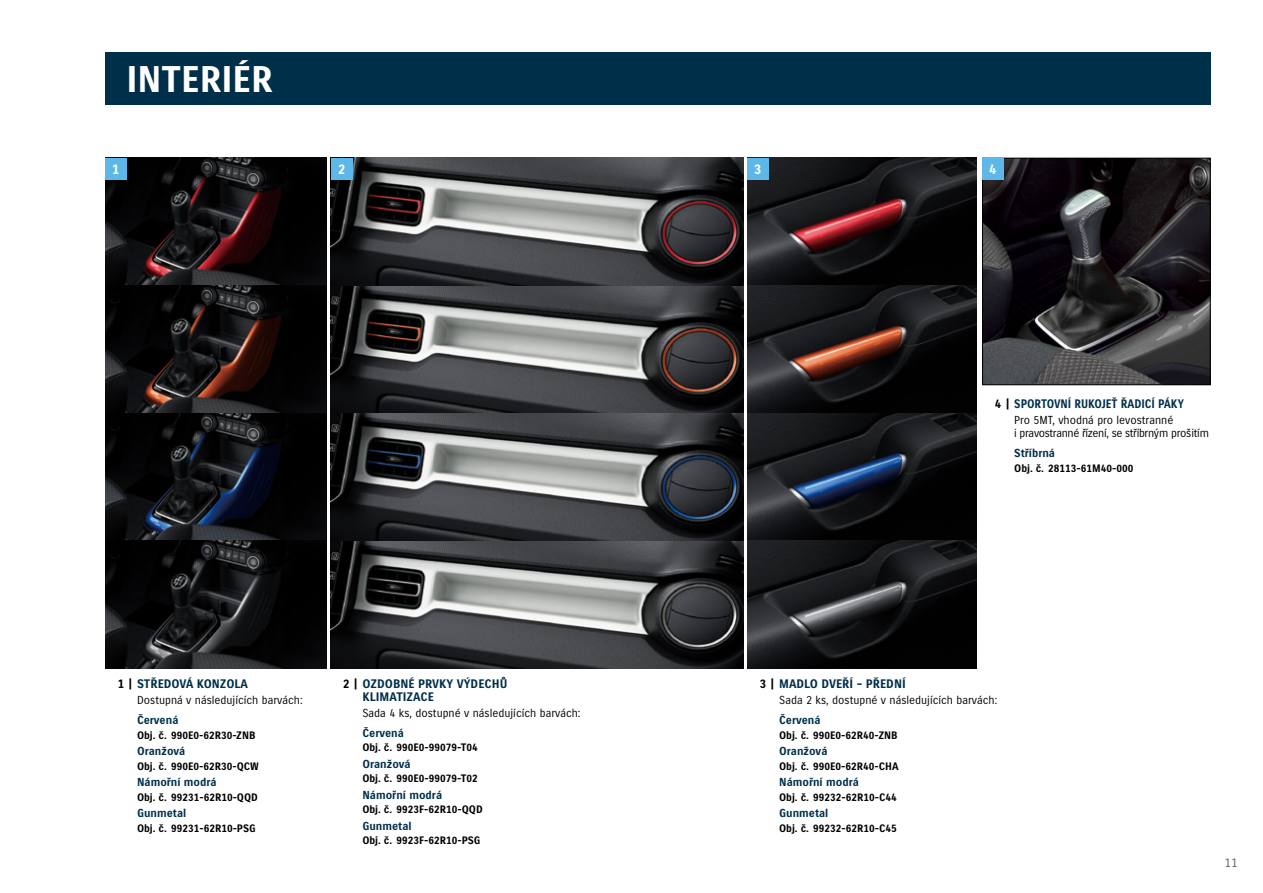
<style>
.page{position:relative;width:1263px;height:893px;background:#fff}
.page>*{position:absolute;margin:0;border:0;box-sizing:border-box;transform-origin:0 0}
.t1{font:700 36px "Suzuki CE";color:#fff}
.t2{font:700 13.5px "Suzuki CE";color:#fff}
.t3{font:700 12px/12.9px "Suzuki CE";color:#002f4a}
.t4{font:700 12px "Suzuki CE";color:#002f4a;scale:.92 1}
.t5{font:12px "Suzuki CE";color:#5a5757}
.t6{font:700 11.25px "Suzuki CE";color:#002f4a}
.t7{font:11.25px "Suzuki CE";color:#000}
.t8{font:11.25px/13.5px "Suzuki CE";letter-spacing:-.03em;color:#000}
.t9{font:700 10.5px "Suzuki CE";color:#000}
.s1{color:#000}
</style>
<div class="page">
<div style="left:105px;top:53px;width:1105px;height:52px;background:#002f4a"></div>
<img style="left:105px;top:158px;width:221px;height:510px">
<div style="left:105px;top:158px;width:21px;height:21px;background:#5db8e9"></div>
<img style="left:330px;top:157px;width:413px;height:511px">
<div style="left:331px;top:158px;width:21px;height:21px;background:#5db8e9"></div>
<img style="left:747px;top:158px;width:230px;height:510px">
<img style="left:984px;top:160px;width:224px;height:223px">
<div style="left:982px;top:158px;width:228px;height:227px;border:1px solid #000"></div>
<div style="left:747px;top:158px;width:21px;height:21px;background:#5db8e9"></div>
<div style="left:982px;top:158px;width:21px;height:21px;background:#5db8e9"></div>
<h1 class="t1" style="left:126px;top:59px;width:148px">INTERIÉR</h1>
<p class="t2" style="left:112px;top:161px;width:9px">1</p>
<p class="t2" style="left:338px;top:161px;width:9px">2</p>
<p class="t2" style="left:754px;top:161px;width:9px">3</p>
<p class="t2" style="left:989px;top:161px;width:9px">4</p>
<p class="t3" style="left:118px;top:678px;width:132px"><span class="s1">1 |</span> STŘEDOVÁ KONZOLA</p>
<p class="t7" style="left:137px;top:693px;width:167px">Dostupná v následujících barvách:</p>
<p class="t6" style="left:137px;top:713px;width:43px">Červená</p>
<p class="t9" style="left:137px;top:729px;width:120px">Obj. č. 990E0-62R30-ZNB</p>
<p class="t6" style="left:137px;top:744px;width:50px">Oranžová</p>
<p class="t9" style="left:137px;top:760px;width:123px">Obj. č. 990E0-62R30-QCW</p>
<p class="t6" style="left:137px;top:775px;width:81px">Námořní modrá</p>
<p class="t9" style="left:137px;top:791px;width:123px">Obj. č. 99231-62R10-QQD</p>
<p class="t6" style="left:137px;top:806px;width:51px">Gunmetal</p>
<p class="t9" style="left:137px;top:822px;width:120px">Obj. č. 99231-62R10-PSG</p>
<p class="t3" style="left:362px;top:678px;width:146px;text-indent:-19px"><span class="s1">2 |</span> OZDOBNÉ PRVKY VÝDECHŮ<br>KLIMATIZACE</p>
<p class="t7" style="left:362px;top:706px;width:220px">Sada 4 ks, dostupné v následujících barvách:</p>
<p class="t6" style="left:362px;top:726px;width:43px">Červená</p>
<p class="t9" style="left:362px;top:742px;width:117px">Obj. č. 990E0-99079-T04</p>
<p class="t6" style="left:362px;top:757px;width:50px">Oranžová</p>
<p class="t9" style="left:362px;top:773px;width:117px">Obj. č. 990E0-99079-T02</p>
<p class="t6" style="left:362px;top:788px;width:81px">Námořní modrá</p>
<p class="t9" style="left:362px;top:804px;width:122px">Obj. č. 9923F-62R10-QQD</p>
<p class="t6" style="left:362px;top:819px;width:51px">Gunmetal</p>
<p class="t9" style="left:362px;top:835px;width:119px">Obj. č. 9923F-62R10-PSG</p>
<p class="t4" style="left:995px;top:397px;width:207px"><span class="s1">4 |</span> SPORTOVNÍ RUKOJEŤ ŘADICÍ PÁKY</p>
<p class="t8" style="left:1014px;top:413px;width:196px">Pro 5MT, vhodná pro levostranné<br>i pravostranné řízení, se stříbrným prošitím</p>
<p class="t6" style="left:1014px;top:447px;width:42px">Stříbrná</p>
<p class="t9" style="left:1014px;top:462px;width:121px">Obj. č. 28113-61M40-000</p>
<p class="t3" style="left:760px;top:678px;width:147px"><span class="s1">3 |</span> MADLO DVEŘÍ – PŘEDNÍ</p>
<p class="t7" style="left:779px;top:693px;width:220px">Sada 2 ks, dostupné v následujících barvách:</p>
<p class="t6" style="left:779px;top:713px;width:43px">Červená</p>
<p class="t9" style="left:779px;top:729px;width:120px">Obj. č. 990E0-62R40-ZNB</p>
<p class="t6" style="left:779px;top:744px;width:50px">Oranžová</p>
<p class="t9" style="left:779px;top:760px;width:121px">Obj. č. 990E0-62R40-CHA</p>
<p class="t6" style="left:779px;top:775px;width:81px">Námořní modrá</p>
<p class="t9" style="left:779px;top:791px;width:119px">Obj. č. 99232-62R10-C44</p>
<p class="t6" style="left:779px;top:806px;width:51px">Gunmetal</p>
<p class="t9" style="left:779px;top:822px;width:119px">Obj. č. 99232-62R10-C45</p>
<p class="t5" style="left:1224px;top:856px;width:14px">11</p>
</div>
